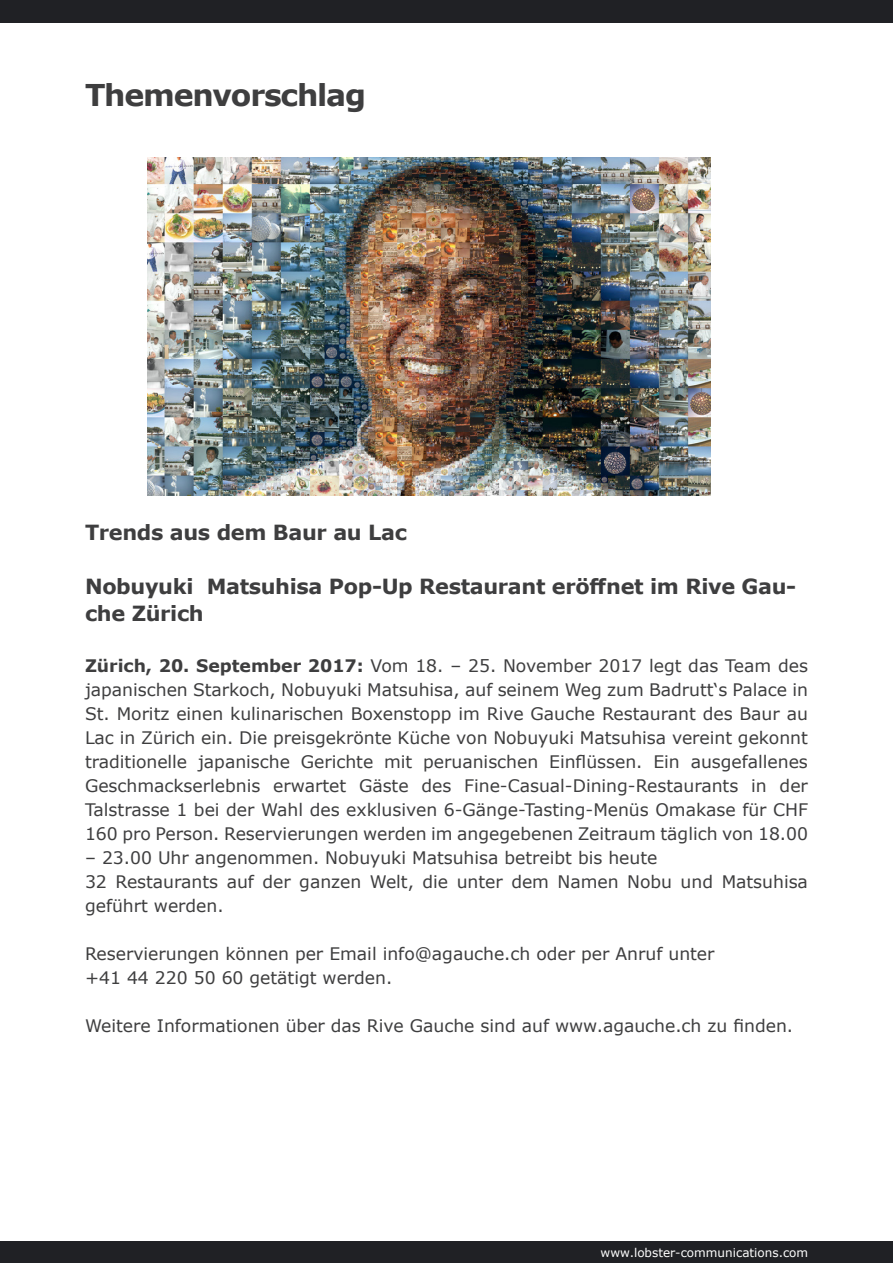
<style>
.page{position:relative;width:893px;height:1263px;background:#fff}
.page>*{position:absolute;margin:0;border:0;box-sizing:border-box;transform-origin:0 0}
.t1{font:700 30px "Verdana";letter-spacing:-.04em;color:#3e3e3f}
.t2{font:700 20.85px/27px "Verdana";letter-spacing:-.015em;color:#3e3e3f}
.t3{font:17.25px/24px "Verdana";color:#3e3e3f;text-align:justify}
.t4{font:12px "Verdana";color:#fff}
.s1{font-weight:700}
</style>
<div class="page">
<div style="left:0;top:0;width:893px;height:22px;background:#202125"></div>
<div style="left:0;top:1241px;width:893px;height:22px;background:#202125"></div>
<img style="left:147px;top:158px;width:563px;height:337px">
<p class="t1" style="left:85px;top:74px;width:283px">Themenvorschlag</p>
<p class="t2" style="left:85px;top:519px;width:323px">Trends aus dem Baur au Lac</p>
<p class="t2" style="left:85px;top:573px;width:713px">Nobuyuki Matsuhisa Pop-Up Restaurant eröffnet im Rive Gau&shy;che Zürich</p>
<p class="t3" style="left:85px;top:654px;width:724px"><span class="s1">Zürich, 20. September 2017:</span> Vom 18. – 25. November 2017 legt das Team des japanischen Starkoch, Nobuyuki Matsuhisa, auf seinem Weg zum Badrutt‘s Palace in St. Moritz einen kulinarischen Boxenstopp im Rive Gauche Restaurant des Baur au Lac in Zürich ein. Die preisgekrönte Küche von Nobuyuki Matsuhisa vereint gekonnt traditionelle japanische Gerichte mit peruanischen Einflüssen. Ein ausgefallenes Geschmackserlebnis erwartet Gäste des Fine-Casual-Dining-Restaurants in der Talstrasse 1 bei der Wahl des exklusiven 6-Gänge-Tasting-Menüs Omakase für CHF 160 pro Person. Reservierungen werden im angegebenen Zeitraum täglich von 18.00</p>
<p class="t3" style="left:85px;top:846px;width:574px">– 23.00 Uhr angenommen. Nobuyuki Matsuhisa betreibt bis heute</p>
<p class="t3" style="left:85px;top:870px;width:724px">32 Restaurants auf der ganzen Welt, die unter dem Namen Nobu und Matsuhisa geführt werden.</p>
<p class="t3" style="left:85px;top:942px;width:631px">Reservierungen können per Email info@agauche.ch oder per Anruf unter</p>
<p class="t3" style="left:85px;top:966px;width:309px">+41 44 220 50 60 getätigt werden.</p>
<p class="t3" style="left:85px;top:1014px;width:710px">Weitere Informationen über das Rive Gauche sind auf www.agauche.ch zu finden.</p>
<p class="t4" style="left:601px;top:1245px;width:209px">www.lobster-communications.com</p>
</div>
